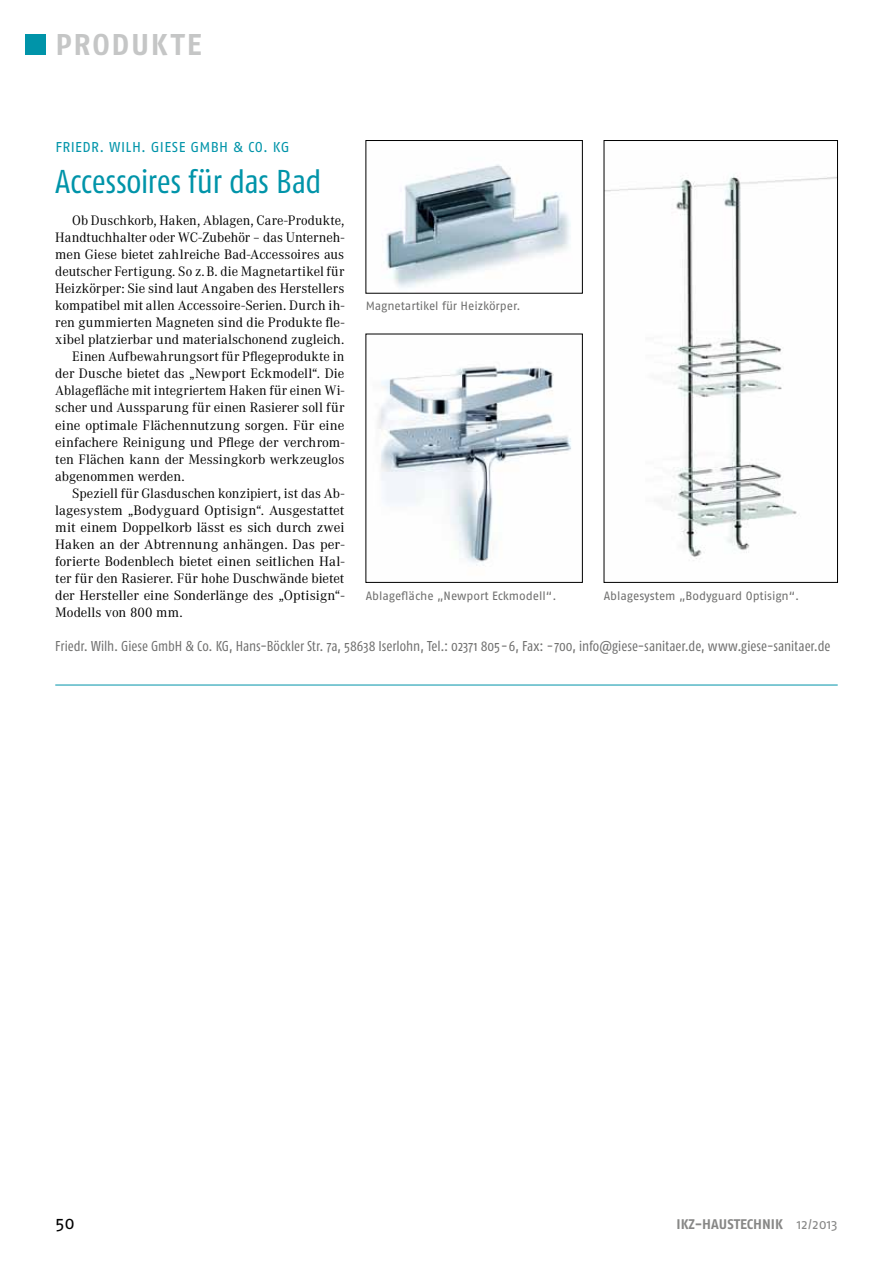
<style>
.page{position:relative;width:893px;height:1263px;background:#fff}
.page>*{position:absolute;margin:0;border:0;box-sizing:border-box;transform-origin:0 0}
.t1{font:condensed 33px "Fago OT";letter-spacing:-.01em;color:#0094a9}
.t2{font:700 30px "Fago OT";letter-spacing:.055em;color:#c5c6c6}
.t3{font:18px "Fago OT";color:#000}
.t4{font:14.25px "Corporate A";color:#000}
.t5{font:condensed 14.25px "Fago OT";color:#6f6f6e}
.t6{font:14.25px "Fago OT";letter-spacing:.025em;color:#0094a9}
.t7{font:700 13.95px "Fago OT";color:#878786}
.t8{font:12px "Fago OT";letter-spacing:-.005em;color:#6f6f6e}
.s1{font-weight:400}
</style>
<div class="page">
<div style="left:26px;top:34px;width:20px;height:21px;background:#0094a9"></div>
<img style="left:606px;top:176px;width:230px;height:385px">
<div style="left:604px;top:140px;width:234px;height:443px;border:1px solid #000"></div>
<img style="left:378px;top:366px;width:193px;height:200px">
<div style="left:366px;top:334px;width:217px;height:249px;border:1px solid #000"></div>
<img style="left:386px;top:164px;width:185px;height:124px">
<div style="left:366px;top:140px;width:217px;height:153px;border:1px solid #000"></div>
<hr style="left:55px;top:685px;width:783px;height:1px;background:#0094a9">
<h2 class="t2" style="left:55px;top:26px;width:148px">PRODUKTE</h2>
<p class="t6" style="left:55px;top:138px;width:236px">Friedr. Wilh . Giese GmbH &amp; Co. KG</p>
<h1 class="t1" style="left:55px;top:162px;width:268px">Accessoires für das Bad</h1>
<p class="t4" style="left:72px;top:213px;width:274px">Ob Duschkorb, Haken, Ablagen, Care-Produkte,</p>
<p class="t4" style="left:55px;top:230px;width:291px">Handtuchhalter oder WC-Zubehör – das Unterneh-</p>
<p class="t4" style="left:55px;top:247px;width:291px">men Giese bietet zahlreiche Bad-Accessoires aus</p>
<p class="t4" style="left:55px;top:264px;width:291px">deutscher Fertigung. So z. B. die Magnetartikel für</p>
<p class="t4" style="left:55px;top:281px;width:291px">Heizkörper: Sie sind laut Angaben des Herstellers</p>
<p class="t4" style="left:55px;top:298px;width:291px">kompatibel mit allen Accessoire-Serien. Durch ih-</p>
<p class="t4" style="left:55px;top:315px;width:291px">ren gummierten Magneten sind die Produkte fle-</p>
<p class="t4" style="left:55px;top:332px;width:291px">xibel platzierbar und materialschonend zugleich.</p>
<p class="t4" style="left:72px;top:349px;width:274px">Einen Aufbewahrungsort für Pflegeprodukte in</p>
<p class="t4" style="left:55px;top:366px;width:291px">der Dusche bietet das „Newport Eckmodell“. Die</p>
<p class="t4" style="left:55px;top:383px;width:291px">Ablagefläche mit integriertem Haken für einen Wi-</p>
<p class="t4" style="left:55px;top:400px;width:291px">scher und Aussparung für einen Rasierer soll für</p>
<p class="t4" style="left:55px;top:417px;width:291px">eine optimale Flächennutzung sorgen. Für eine</p>
<p class="t4" style="left:55px;top:434px;width:291px">einfachere Reinigung und Pflege der verchrom-</p>
<p class="t4" style="left:55px;top:451px;width:291px">ten Flächen kann der Messingkorb werkzeuglos</p>
<p class="t4" style="left:55px;top:468px;width:131px">abgenommen werden.</p>
<p class="t4" style="left:72px;top:485px;width:274px">Speziell für Glasduschen konzipiert, ist das Ab-</p>
<p class="t4" style="left:55px;top:502px;width:291px">lagesystem „Bodyguard Optisign“. Ausgestattet</p>
<p class="t4" style="left:55px;top:519px;width:291px">mit einem Doppelkorb lässt es sich durch zwei</p>
<p class="t4" style="left:55px;top:536px;width:291px">Haken an der Abtrennung anhängen. Das per-</p>
<p class="t4" style="left:55px;top:553px;width:291px">forierte Bodenblech bietet einen seitlichen Hal-</p>
<p class="t4" style="left:55px;top:570px;width:291px">ter für den Rasierer. Für hohe Duschwände bietet</p>
<p class="t4" style="left:55px;top:587px;width:291px">der Hersteller eine Sonderlänge des „Optisign“-</p>
<p class="t4" style="left:55px;top:604px;width:129px">Modells von 800 mm.</p>
<p class="t5" style="left:55px;top:637px;width:777px">Friedr. Wilh. Giese GmbH &amp; Co. KG, Hans-Böckler Str. 7a, 58638 Iserlohn, Tel.: 02371 805 - 6, Fax: - 700, info@giese-sanitaer.de, www.giese-sanitaer.de</p>
<p class="t8" style="left:366px;top:299px;width:156px">Magnetartikel für Heizkörper.</p>
<p class="t8" style="left:366px;top:588px;width:192px">Ablagefläche „Newport Eckmodell“.</p>
<p class="t8" style="left:604px;top:588px;width:197px">Ablagesystem „Bodyguard Optisign“.</p>
<p class="t3" style="left:55px;top:1212px;width:21px">50</p>
<p class="t7" style="left:676px;top:1216px;width:163px">IKZ-HAUSTECHNIK <span class="s1">12/2013</span></p>
</div>
